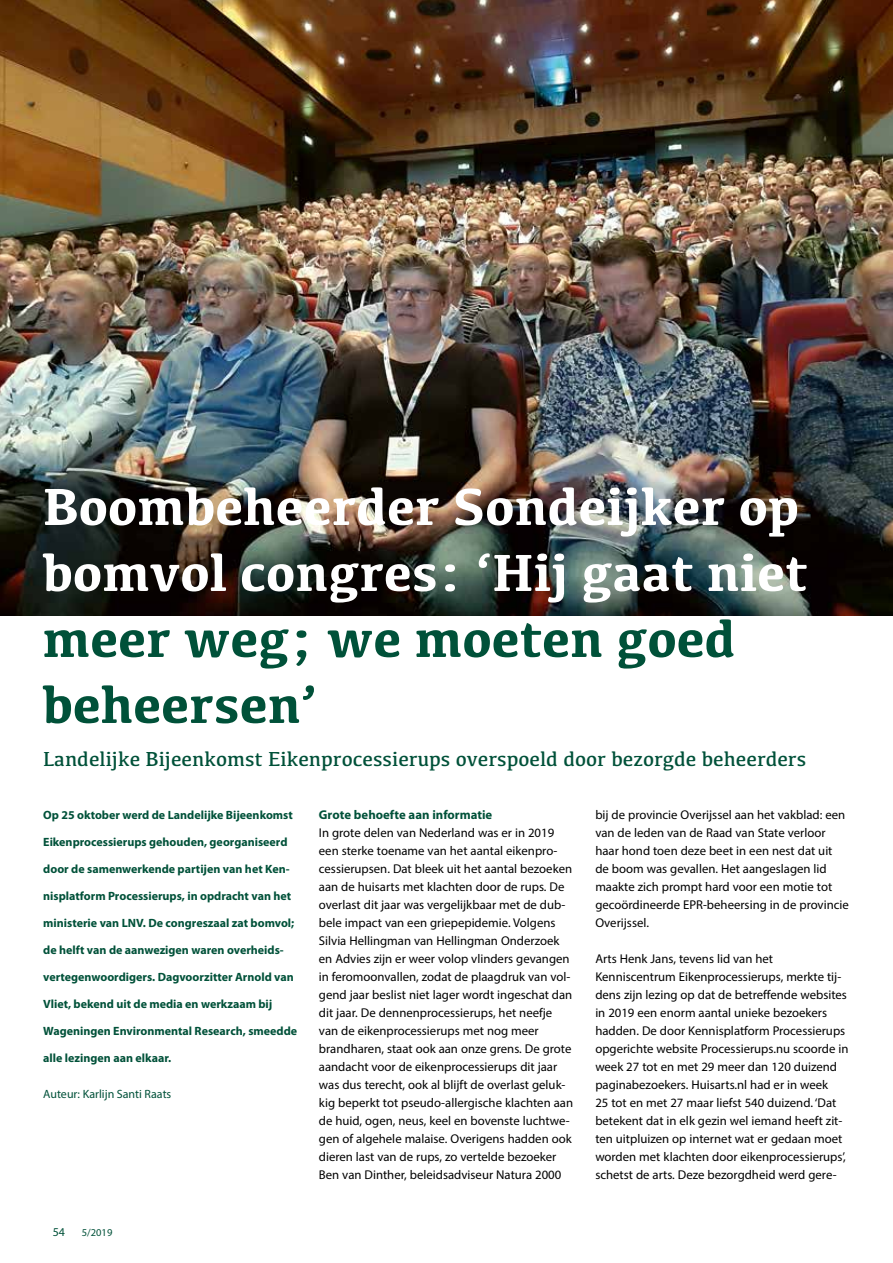
<style>
.page{position:relative;width:893px;height:1263px;background:#fff}
.page>*{position:absolute;margin:0;border:0;box-sizing:border-box;transform-origin:0 0}
.t1{font:700 54px/66px "Kefa";color:#fff}
.t2{font:700 54px/66px "Kefa";color:#005139}
.t3{font:21px "Kefa";color:#005139}
.t4{font:12.75px/18px "Myriad Pro";color:#000}
.t5{font:700 12.75px "Myriad Pro";color:#005139}
.t6{font:700 12px "Myriad Pro";color:#005139}
.t7{font:12px "Myriad Pro";color:#005139}
.t8{font:10.5px "Myriad Pro";color:#005139}
</style>
<div class="page">
<img style="left:0;top:0;width:893px;height:616px">
<h1 class="t1" style="left:43px;top:471px;width:767px">Boombeheerder Sondeijker op bomvol congres: ‘Hij gaat niet</h1>
<h1 class="t2" style="left:43px;top:603px;width:694px">meer weg; we moeten goed beheersen’</h1>
<h2 class="t3" style="left:43px;top:746px;width:764px">Landelijke Bijeenkomst Eikenprocessierups overspoeld door bezorgde beheerders</h2>
<p class="t6" style="left:43px;top:807px;width:251px">Op 25 oktober werd de Landelijke Bijeenkomst</p>
<p class="t6" style="left:43px;top:834px;width:246px">Eikenprocessierups gehouden, georganiseerd</p>
<p class="t6" style="left:43px;top:861px;width:248px">door de samenwerkende partijen van het Ken-</p>
<p class="t6" style="left:43px;top:888px;width:249px">nisplatform Processierups, in opdracht van het</p>
<p class="t6" style="left:43px;top:915px;width:253px">ministerie van LNV. De congreszaal zat bomvol;</p>
<p class="t6" style="left:43px;top:942px;width:242px">de helft van de aanwezigen waren overheids-</p>
<p class="t6" style="left:43px;top:969px;width:252px">vertegenwoordigers. Dagvoorzitter Arnold van</p>
<p class="t6" style="left:43px;top:996px;width:231px">Vliet, bekend uit de media en werkzaam bij</p>
<p class="t6" style="left:43px;top:1023px;width:255px">Wageningen Environmental Research, smeedde</p>
<p class="t6" style="left:43px;top:1050px;width:129px">alle lezingen aan elkaar.</p>
<p class="t7" style="left:43px;top:1087px;width:130px">Auteur: Karlijn Santi Raats</p>
<p class="t7" style="left:53px;top:1224px;width:14px">54</p>
<p class="t8" style="left:82px;top:1226px;width:32px">5/2019</p>
<p class="t5" style="left:319px;top:806px;width:175px">Grote behoefte aan informatie</p>
<p class="t4" style="left:319px;top:824px;width:256px">In grote delen van Nederland was er in 2019 een sterke toename van het aantal eikenpro&shy;cessierupsen. Dat bleek uit het aantal bezoeken aan de huisarts met klachten door de rups. De overlast dit jaar was vergelijkbaar met de dub&shy;bele impact van een griepepidemie. Volgens Silvia Hellingman van Hellingman Onderzoek en Advies zijn er weer volop vlinders gevangen in feromoonvallen, zodat de plaagdruk van vol&shy;gend jaar beslist niet lager wordt ingeschat dan dit jaar. De dennenprocessierups, het neefje van de eikenprocessierups met nog meer brandharen, staat ook aan onze grens. De grote aandacht voor de eikenprocessierups dit jaar was dus terecht, ook al blijft de overlast geluk&shy;kig beperkt tot pseudo-allergische klachten aan de huid, ogen, neus, keel en bovenste luchtwe&shy;gen of algehele malaise. Overigens hadden ook dieren last van de rups, zo vertelde bezoeker Ben van Dinther, beleidsadviseur Natura 2000</p>
<p class="t4" style="left:595px;top:806px;width:255px">bij de provincie Overijssel aan het vakblad: een van de leden van de Raad van State verloor haar hond toen deze beet in een nest dat uit de boom was gevallen. Het aangeslagen lid maakte zich prompt hard voor een motie tot gecoördineerde EPR-beheersing in de provincie Overijssel.</p>
<p class="t4" style="left:595px;top:950px;width:255px">Arts Henk Jans, tevens lid van het Kenniscentrum Eikenprocessierups, merkte tij&shy;dens zijn lezing op dat de betreffende websites in 2019 een enorm aantal unieke bezoekers hadden. De door Kennisplatform Processierups opgerichte website Processierups.nu scoorde in week 27 tot en met 29 meer dan 120 duizend paginabezoekers. Huisarts.nl had er in week<br>25 tot en met 27 maar liefst 540 duizend. ‘Dat betekent dat in elk gezin wel iemand heeft zit&shy;ten uitpluizen op internet wat er gedaan moet worden met klachten door eikenprocessierups’, schetst de arts. Deze bezorgdheid werd gere-</p>
</div>
